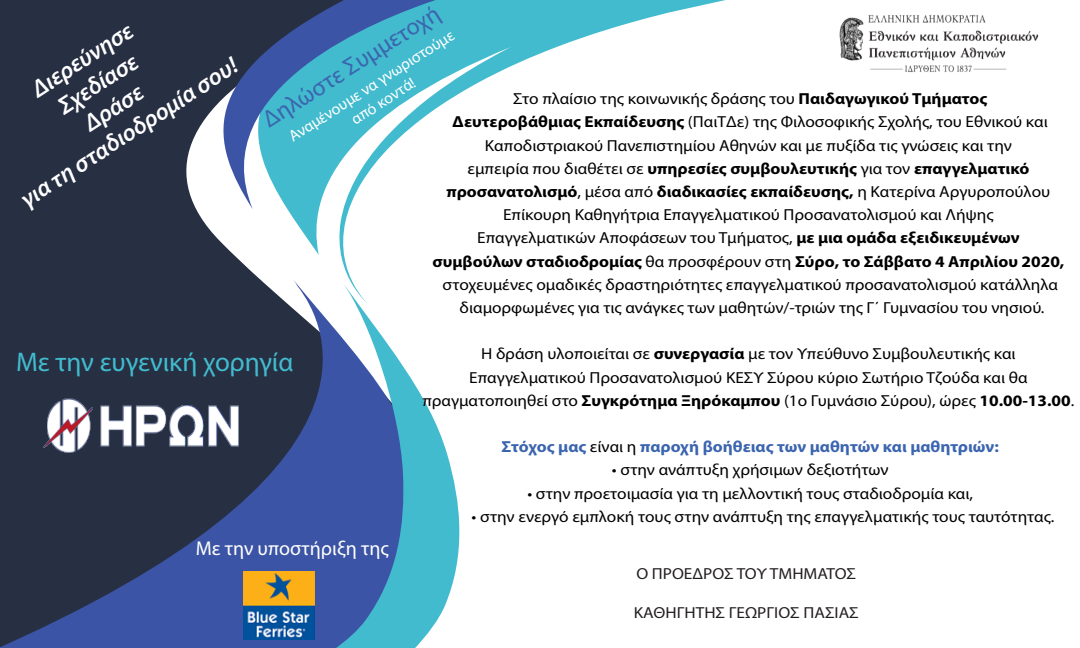
<style>
.page{position:relative;width:1080px;height:648px;background:#272f43}
.page>*{position:absolute;margin:0;border:0;box-sizing:border-box;transform-origin:0 0}
.t1{font:27.2px "Myriad Pro";color:#42bbce}
.t2{font:italic 600 24px/28.8px "Myriad Pro";color:#fff;text-align:center}
.t3{font:24px "Myriad Pro";color:#3b65af}
.t4{font:20px "Myriad Pro";color:#fff}
.t5{font:16px/23.2px "Myriad Pro";color:#000;text-align:center;scale:1.08 1}
.t6{font:700 16px "Myriad Pro";color:#3b65af;scale:1.08 1}
.t7{font:16px "Myriad Pro";color:#231f20;scale:1.08 1}
.t8{font:16px/19.2px "Myriad Pro";color:#fff;text-align:center}
.s1{font-weight:700}
.s2{font-weight:400;color:#000}
</style>
<div class="page">
<div style="left:186px;top:0;width:894px;height:648px;background:#fff"></div>
<div style="left:186px;top:223px;width:487px;height:425px;background:#fff"></div>
<svg style="left:0;top:279px;width:333px;height:369px"></svg>
<svg style="left:333px;top:304px;width:133px;height:344px;background:#78aace"></svg>
<svg style="left:230px;top:0;width:496px;height:304px;background:#e4f3f6"></svg>
<svg style="left:195px;top:0;width:241px;height:209px"></svg>
<img style="left:839px;top:10px;width:210px;height:66px">
<img style="left:243px;top:572px;width:71px;height:67px">
<img style="left:43px;top:396px;width:200px;height:65px">
<h2 class="t3" style="left:257px;top:109px;width:207px;rotate:-33deg">Δηλώστε Συμμετοχή</h2>
<h2 class="t2" style="left:-32px;top:116px;width:254px;rotate:-33deg">Διερεύνησε<br>Σχεδίασε<br>Δράσε<br>για τη σταδιοδρομία σου!</h2>
<p class="t8" style="left:285px;top:130px;width:195px;rotate:-33deg">Αναμένουμε να γνωριστούμε από κοντά!</p>
<p class="t5" style="left:433px;top:87px;width:587px">Στο πλαίσιο της κοινωνικής δράσης του <span class="s1">Παιδαγωγικού Τμήματος<br>Δευτεροβάθμιας Εκπαίδευσης</span> (ΠαιΤΔε) της Φιλοσοφικής Σχολής, του Εθνικού και Καποδιστριακού Πανεπιστημίου Αθηνών και με πυξίδα τις γνώσεις και την<br>εμπειρία που διαθέτει σε <span class="s1">υπηρεσίες συμβουλευτικής</span> για τον <span class="s1">επαγγελματικό προσανατολισμό</span>, μέσα από <span class="s1">διαδικασίες εκπαίδευσης,</span> η Κατερίνα Αργυροπούλου Επίκουρη Καθηγήτρια Επαγγελματικού Προσανατολισμού και Λήψης<br>Επαγγελματικών Αποφάσεων του Τμήματος, <span class="s1">με μια ομάδα εξειδικευμένων συμβούλων σταδιοδρομίας</span> θα προσφέρουν στη <span class="s1">Σύρο, το Σάββατο 4 Απριλίου 2020, </span>στοχευμένες ομαδικές δραστηριότητες επαγγελματικού προσανατολισμού κατάλληλα διαμορφωμένες για τις ανάγκες των μαθητών/-τριών της Γ΄ Γυμνασίου του νησιού.</p>
<p class="t5" style="left:422px;top:342px;width:605px">Η δράση υλοποιείται σε <span class="s1">συνεργασία</span> με τον Υπεύθυνο Συμβουλευτικής και<br>Επαγγελματικού Προσανατολισμού ΚΕΣΥ Σύρου κύριο Σωτήριο Τζούδα και θα πραγματοποιηθεί στο <span class="s1">Συγκρότημα Ξηρόκαμπου</span> (1ο Γυμνάσιο Σύρου), ώρες <span class="s1">10.00-13.00</span>.</p>
<p class="t6" style="left:502px;top:436px;width:462px">Στόχος μας <span class="s2">είναι η</span> παροχή βοήθειας των μαθητών και μαθητριών:</p>
<p class="t5" style="left:612px;top:458px;width:258px">• στην ανάπτυξη χρήσιμων δεξιοτήτων</p>
<p class="t5" style="left:527px;top:481px;width:414px">• στην προετοιμασία για τη μελλοντική τους σταδιοδρομία και,</p>
<p class="t5" style="left:472px;top:505px;width:541px">• στην ενεργό εμπλοκή τους στην ανάπτυξη της επαγγελματικής τους ταυτότητας.</p>
<h1 class="t1" style="left:16px;top:345px;width:279px">Με την ευγενική χορηγία</h1>
<p class="t4" style="left:196px;top:535px;width:195px">Με την υποστήριξη της</p>
<p class="t7" style="left:636px;top:564px;width:205px">Ο ΠΡΟΕΔΡΟΣ ΤΟΥ ΤΜΗΜΑΤΟΣ</p>
<p class="t7" style="left:634px;top:603px;width:210px">ΚΑΘΗΓΗΤΗΣ ΓΕΩΡΓΙΟΣ ΠΑΣΙΑΣ</p>
</div>
